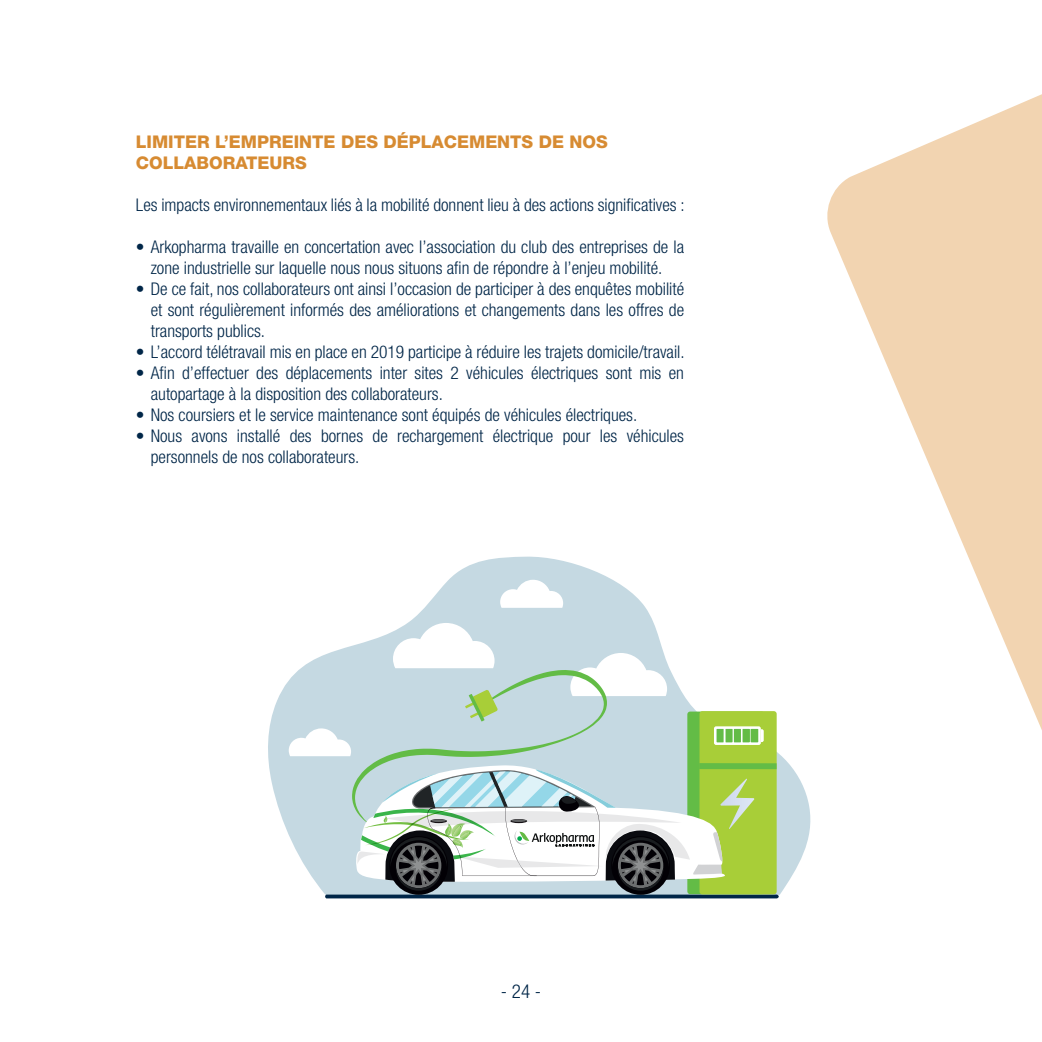
<style>
.page{position:relative;width:1042px;height:1042px;background:#fff}
.page>*{position:absolute;margin:0;border:0;box-sizing:border-box;transform-origin:0 0}
.t1{font:300 condensed 19.07px "Helvetica Neue LT Std";color:#002648}
.t2{font:300 condensed 17.5px/21px "Helvetica Neue LT Std";color:#002648}
.t3{font:800 17.5px/21px "Helvetica Neue LT Std";color:#d78b32}
</style>
<div class="page">
<svg style="left:268px;top:556px;width:543px;height:339px"></svg>
<svg style="left:325px;top:894px;width:454px;height:4px;background:#1d405b"></svg>
<div style="left:699px;top:711px;width:77px;height:183px;background:#a8ce38;border-radius:3px"></div>
<div style="left:699px;top:763px;width:77px;height:6px;background:#63bc46"></div>
<svg style="left:611px;top:836px;width:59px;height:59px"></svg>
<svg style="left:389px;top:836px;width:59px;height:59px"></svg>
<svg style="left:289px;top:623px;width:475px;height:267px"></svg>
<svg style="left:500px;top:580px;width:63px;height:28px"></svg>
<svg style="left:827px;top:97px;width:209px;height:619px;fill:#f2d4b1"></svg>
<p class="t3" style="left:136px;top:132px;width:473px">LIMITER L’EMPREINTE DES DÉPLACEMENTS DE NOS<br>COLLABORATEURS</p>
<p class="t2" style="left:136px;top:195px;width:550px">Les impacts environnementaux liés à la mobilité donnent lieu à des actions significatives :</p>
<p class="t2" style="left:136px;top:237px;width:550px;text-align:center">• Arkopharma travaille en concertation avec l’association du club des entreprises de la zone industrielle sur laquelle nous nous situons afin de répondre à l’enjeu mobilité.</p>
<p class="t2" style="left:151px;top:279px;width:535px;text-align:justify;text-indent:-15px">• De ce fait, nos collaborateurs ont ainsi l’occasion de participer à des enquêtes mobilité et sont régulièrement informés des améliorations et changements dans les offres de transports publics.</p>
<p class="t2" style="left:136px;top:342px;width:550px">• L’accord télétravail mis en place en 2019 participe à réduire les trajets domicile/travail.</p>
<p class="t2" style="left:151px;top:363px;width:535px;text-indent:-15px">• Afin d’effectuer des déplacements inter sites 2 véhicules électriques sont mis en autopartage à la disposition des collaborateurs.</p>
<p class="t2" style="left:136px;top:405px;width:503px">• Nos coursiers et le service maintenance sont équipés de véhicules électriques.</p>
<p class="t2" style="left:151px;top:426px;width:535px;text-indent:-15px">• Nous avons installé des bornes de rechargement électrique pour les véhicules personnels de nos collaborateurs.</p>
<p class="t1" style="left:501px;top:980px;width:42px">- 24 -</p>
</div>
